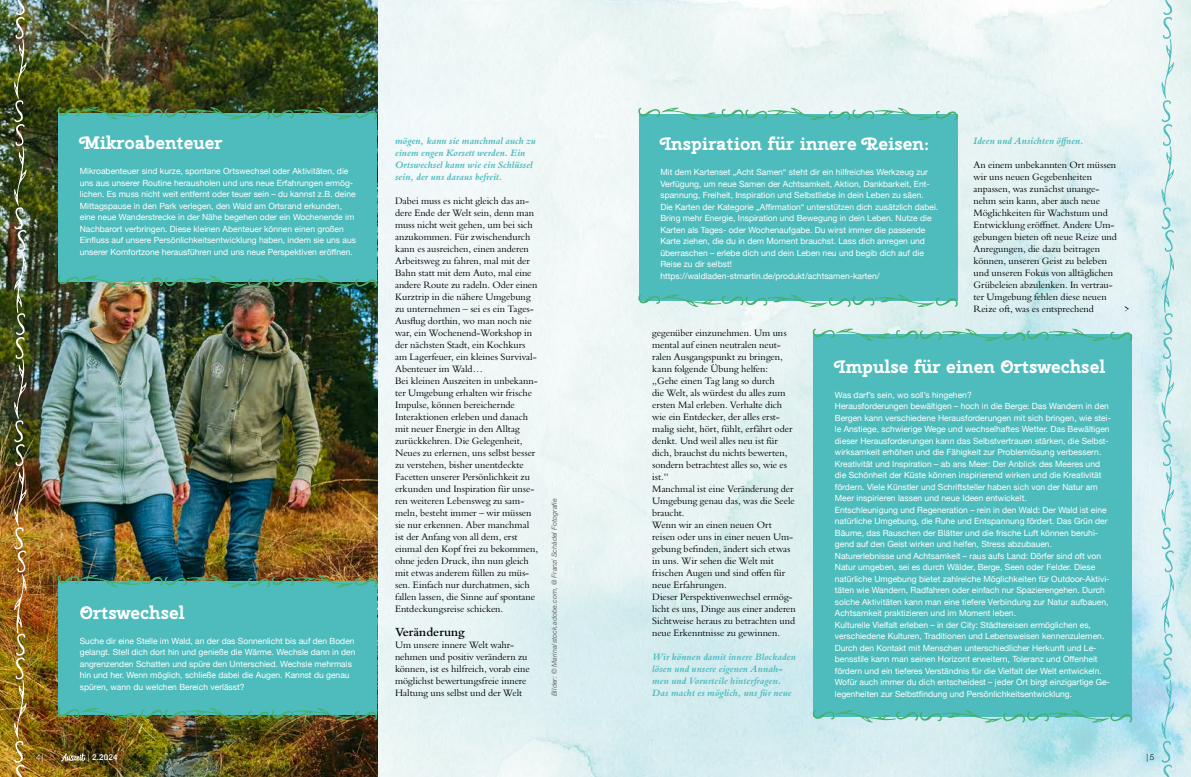
<style>
.page{position:relative;width:1191px;height:777px;background:#fff}
.page>*{position:absolute;margin:0;border:0;box-sizing:border-box;transform-origin:0 0}
.t1{font:700 18px "Cherry Swash";color:#fff}
.t2{font:600 13px "Bembo Std";color:#000}
.t3{font:9.5px/12px "Bergamo Std";letter-spacing:-.005em;color:#000}
.t4{font:italic 700 9.5px/12px "Bergamo Std";color:#4ebcbd}
.t5{font:8.5px/11.5px "Helvetica Neue";color:#fff}
.t6{font:500 8px "Helvetica Neue";color:#fff}
.t7{font:300 8px "Helvetica Neue";color:#fff}
.t8{font:300 8px "Helvetica Neue";color:#000}
.t9{font:italic 7px "Helvetica Neue";letter-spacing:-.005em;color:#6e6e6e}
.s1{font-weight:300}
</style>
<div class="page">
<img style="left:377px;top:0;width:814px;height:777px">
<img style="left:0;top:0;width:377px;height:777px">
<svg style="left:61px;top:753px;width:24px;height:8px"></svg>
<div style="left:639px;top:114px;width:318px;height:187px;background:#4ebcbd"></div>
<div style="left:813px;top:334px;width:319px;height:383px;background:#4ebcbd"></div>
<div style="left:59px;top:113px;width:318px;height:169px;background:#4ebcbd"></div>
<div style="left:59px;top:581px;width:318px;height:133px;background:#4ebcbd"></div>
<svg style="left:638px;top:108px;width:319px;height:12px"></svg>
<svg style="left:812px;top:328px;width:320px;height:13px"></svg>
<img style="left:58px;top:107px;width:319px;height:12px">
<img style="left:58px;top:575px;width:319px;height:12px">
<img style="left:58px;top:275px;width:319px;height:13px">
<img style="left:58px;top:708px;width:319px;height:12px">
<svg style="left:638px;top:294px;width:319px;height:13px"></svg>
<svg style="left:812px;top:710px;width:320px;height:12px"></svg>
<svg style="left:1161px;top:0;width:13px;height:777px"></svg>
<img style="left:14px;top:0;width:13px;height:777px">
<h1 class="t1" style="left:80px;top:131px;width:144px">Mikroabenteuer</h1>
<p class="t5" style="left:80px;top:166px;width:278px">Mikroabenteuer sind kurze, spontane Ortswechsel oder Aktivitäten, die uns aus unserer Routine herausholen und uns neue Erfahrungen ermög&shy;lichen. Es muss nicht weit entfernt oder teuer sein – du kannst z.B. deine Mittagspause in den Park verlegen, den Wald am Ortsrand erkunden, eine neue Wanderstrecke in der Nähe begehen oder ein Wochenende im Nachbarort verbringen. Diese kleinen Abenteuer können einen großen Einfluss auf unsere Persönlichkeitsentwicklung haben, indem sie uns aus unserer Komfortzone herausführen und uns neue Perspektiven eröffnen.</p>
<h1 class="t1" style="left:80px;top:600px;width:106px">Ortswechsel</h1>
<p class="t5" style="left:80px;top:635px;width:277px">Suche dir eine Stelle im Wald, an der das Sonnenlicht bis auf den Boden gelangt. Stell dich dort hin und genieße die Wärme. Wechsle dann in den angrenzenden Schatten und spüre den Unterschied. Wechsle mehrmals hin und her. Wenn möglich, schließe dabei die Augen. Kannst du genau spüren, wann du welchen Bereich verlässt?</p>
<p class="t4" style="left:395px;top:135px;width:142px">mögen, kann sie manchmal auch zu einem engen Korsett werden. Ein<br>Ortswechsel kann wie ein Schlüssel sein, der uns daraus befreit.</p>
<p class="t3" style="left:395px;top:195px;width:144px">Dabei muss es nicht gleich das an&shy;dere Ende der Welt sein, denn man muss nicht weit gehen, um bei sich anzukommen. Für zwischendurch kann es ausreichen, einen anderen<br>Arbeitsweg zu fahren, mal mit der<br>Bahn statt mit dem Auto, mal eine andere Route zu radeln. Oder einen<br>Kurztrip in die nähere Umgebung zu unternehmen – sei es ein Tages-<br>Ausflug dorthin, wo man noch nie war, ein Wochenend-Workshop in der nächsten Stadt, ein Kochkurs am Lagerfeuer, ein kleines Survival-<br>Abenteuer im Wald…<br>Bei kleinen Auszeiten in unbekann&shy;ter Umgebung erhalten wir frische<br>Impulse, können bereichernde<br>Interaktionen erleben und danach mit neuer Energie in den Alltag zurückkehren. Die Gelegenheit,<br>Neues zu erlernen, uns selbst besser zu verstehen, bisher unentdeckte<br>Facetten unserer Persönlichkeit zu erkunden und Inspiration für unse&shy;ren weiteren Lebensweg zu sam&shy;meln, besteht immer – wir müssen sie nur erkennen. Aber manchmal ist der Anfang von all dem, erst einmal den Kopf frei zu bekommen, ohne jeden Druck, ihn nun gleich mit etwas anderem füllen zu müs&shy;sen. Einfach nur durchatmen, sich fallen lassen, die Sinne auf spontane<br>Entdeckungsreise schicken.</p>
<h2 class="t2" style="left:395px;top:625px;width:71px">Veränderung</h2>
<p class="t3" style="left:395px;top:639px;width:136px">Um unsere innere Welt wahr&shy;nehmen und positiv verändern zu können, ist es hilfreich, vorab eine möglichst bewertungsfreie innere<br>Haltung uns selbst und der Welt</p>
<p class="t9" style="left:549px;top:696px;width:199px;rotate:-90deg">Bilder: © Marina/stock.adobe.com, @ Franzi Schädel Fotografie</p>
<h1 class="t1" style="left:660px;top:132px;width:270px">Inspiration für innere Reisen:</h1>
<p class="t5" style="left:660px;top:167px;width:279px">Mit dem Kartenset „Acht Samen“ steht dir ein hilfreiches Werkzeug zur Verfügung, um neue Samen der Achtsamkeit, Aktion, Dankbarkeit, Ent&shy;spannung, Freiheit, Inspiration und Selbstliebe in dein Leben zu säen.<br>Die Karten der Kategorie „Affirmation“ unterstützen dich zusätzlich dabei.<br>Bring mehr Energie, Inspiration und Bewegung in dein Leben. Nutze die Karten als Tages- oder Wochenaufgabe. Du wirst immer die passende Karte ziehen, die du in dem Moment brauchst. Lass dich anregen und überraschen – erlebe dich und dein Leben neu und begib dich auf die Reise zu dir selbst! https://waldladen-stmartin.de/produkt/achtsamen-karten/</p>
<p class="t4" style="left:973px;top:135px;width:112px">Ideen und Ansichten öffnen.</p>
<p class="t3" style="left:973px;top:159px;width:145px">An einem unbekannten Ort müssen wir uns neuen Gegebenheiten anpassen, was zunächst unange&shy;nehm sein kann, aber auch neue<br>Möglichkeiten für Wachstum und<br>Entwicklung eröffnet. Andere Um&shy;gebungen bieten oft neue Reize und<br>Anregungen, die dazu beitragen können, unseren Geist zu beleben und unseren Fokus von alltäglichen<br>Grübeleien abzulenken. In vertrau&shy;ter Umgebung fehlen diese neuen<br>Reize oft, was es entsprechend</p>
<p class="t3" style="left:1124px;top:303px;width:7px">&gt;</p>
<p class="t3" style="left:652px;top:327px;width:145px">gegenüber einzunehmen. Um uns mental auf einen neutralen neut&shy;ralen Ausgangspunkt zu bringen, kann folgende Übung helfen: „Gehe einen Tag lang so durch<br>die Welt, als würdest du alles zum ersten Mal erleben. Verhalte dich wie ein Entdecker, der alles erst&shy;malig sieht, hört, fühlt, erfährt oder denkt. Und weil alles neu ist für dich, brauchst du nichts bewerten, sondern betrachtest alles so, wie es ist.“<br>Manchmal ist eine Veränderung der<br>Umgebung genau das, was die Seele braucht.<br>Wenn wir an einen neuen Ort reisen oder uns in einer neuen Um&shy;gebung befinden, ändert sich etwas in uns. Wir sehen die Welt mit frischen Augen und sind offen für neue Erfahrungen.<br>Dieser Perspektivenwechsel ermög&shy;licht es uns, Dinge aus einer anderen<br>Sichtweise heraus zu betrachten und neue Erkenntnisse zu gewinnen.</p>
<p class="t4" style="left:652px;top:651px;width:145px">Wir können damit innere Blockaden lösen und unsere eigenen Annah&shy;men und Vorurteile hinterfragen.<br>Das macht es möglich, uns für neue</p>
<h1 class="t1" style="left:835px;top:354px;width:272px">Impulse für einen Ortswechsel</h1>
<p class="t5" style="left:835px;top:389px;width:278px">Was darf’s sein, wo soll’s hingehen?<br>Herausforderungen bewältigen – hoch in die Berge: Das Wandern in den Bergen kann verschiedene Herausforderungen mit sich bringen, wie stei&shy;le Anstiege, schwierige Wege und wechselhaftes Wetter. Das Bewältigen dieser Herausforderungen kann das Selbstvertrauen stärken, die Selbst&shy;wirksamkeit erhöhen und die Fähigkeit zur Problemlösung verbessern.<br>Kreativität und Inspiration – ab ans Meer: Der Anblick des Meeres und die Schönheit der Küste können inspirierend wirken und die Kreativität fördern. Viele Künstler und Schriftsteller haben sich von der Natur am Meer inspirieren lassen und neue Ideen entwickelt.<br>Entschleunigung und Regeneration – rein in den Wald: Der Wald ist eine natürliche Umgebung, die Ruhe und Entspannung fördert. Das Grün der Bäume, das Rauschen der Blätter und die frische Luft können beruhi&shy;gend auf den Geist wirken und helfen, Stress abzubauen.<br>Naturerlebnisse und Achtsamkeit – raus aufs Land: Dörfer sind oft von Natur umgeben, sei es durch Wälder, Berge, Seen oder Felder. Diese natürliche Umgebung bietet zahlreiche Möglichkeiten für Outdoor-Aktivi&shy;täten wie Wandern, Radfahren oder einfach nur Spazierengehen. Durch solche Aktivitäten kann man eine tiefere Verbindung zur Natur aufbauen, Achtsamkeit praktizieren und im Moment leben.<br>Kulturelle Vielfalt erleben – in der City: Städtereisen ermöglichen es, verschiedene Kulturen, Traditionen und Lebensweisen kennenzulernen.<br>Durch den Kontakt mit Menschen unterschiedlicher Herkunft und Le&shy;bensstile kann man seinen Horizont erweitern, Toleranz und Offenheit fördern und ein tieferes Verständnis für die Vielfalt der Welt entwickeln.<br>Wofür auch immer du dich entscheidest – jeder Ort birgt einzigartige Ge&shy;legenheiten zur Selbstfindung und Persönlichkeitsentwicklung.</p>
<p class="t7" style="left:36px;top:751px;width:9px">4|</p>
<p class="t6" style="left:88px;top:751px;width:31px"><span class="s1">|</span> 2.2024</p>
<p class="t8" style="left:1146px;top:751px;width:9px">|5</p>
</div>
